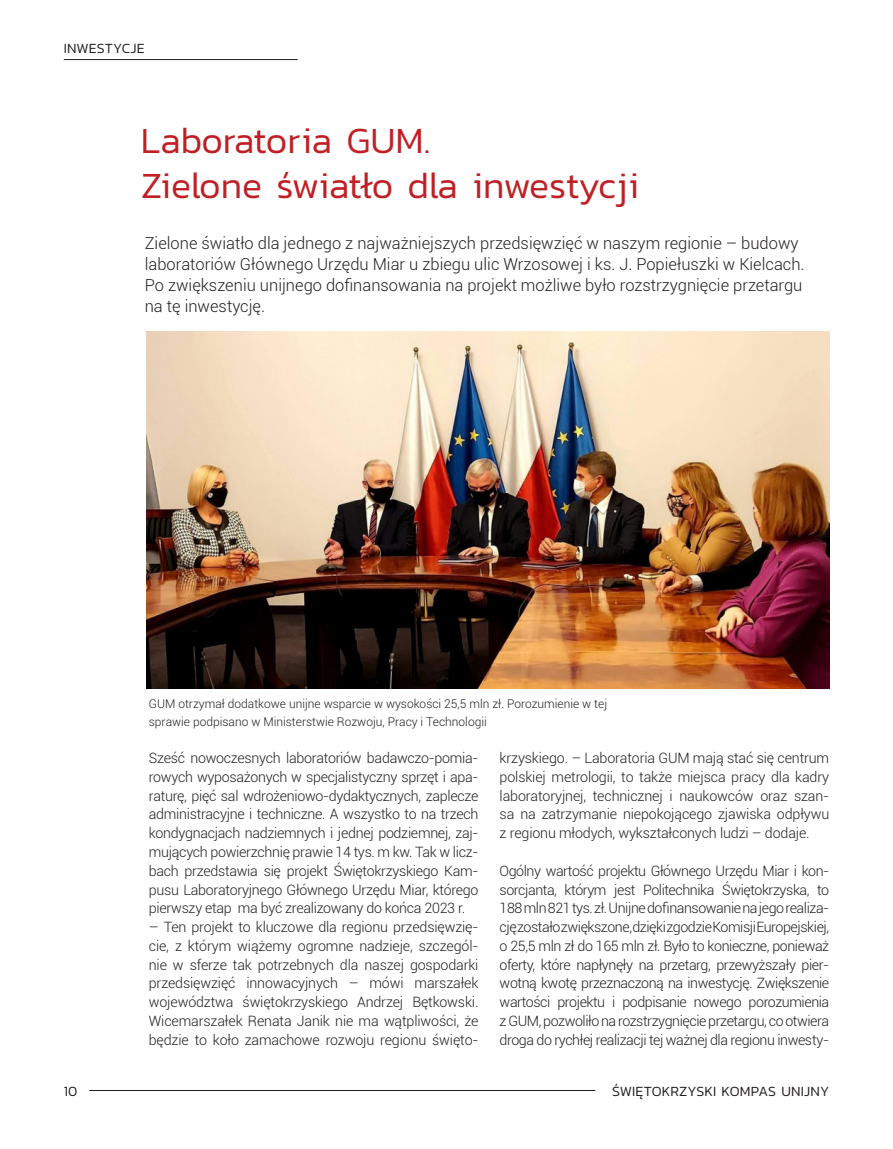
<style>
.page{position:relative;width:893px;height:1149px;background:#fff}
.page>*{position:absolute;margin:0;border:0;box-sizing:border-box;transform-origin:0 0}
.t1{font:300 37.5px/45px "Kanit";color:#c02025}
.t2{font:300 16.5px/21px "Roboto";color:#231f20}
.t3{font:300 14.25px/18.8px "Roboto";letter-spacing:-.02em;color:#231f20;text-align:justify}
.t4{font:300 14.25px "Kanit";letter-spacing:.005em;color:#231f20}
.t5{font:300 12px/18px "Roboto";color:#231f20}
</style>
<div class="page">
<img style="left:147px;top:331px;width:682px;height:357px">
<hr style="left:89px;top:1089px;width:506px;height:1px;background:#231f20">
<hr style="left:64px;top:59px;width:234px;height:1px;background:#231f20">
<p class="t4" style="left:64px;top:38px;width:83px">INWESTYCJE</p>
<p class="t1" style="left:141px;top:118px;width:499px">Laboratoria GUM.<br>Zielone światło dla inwestycji</p>
<p class="t2" style="left:145px;top:231px;width:661px">Zielone światło dla jednego z najważniejszych przedsięwzięć w naszym regionie – budowy laboratoriów Głównego Urzędu Miar u zbiegu ulic Wrzosowej i ks. J. Popiełuszki w Kielcach.<br>Po zwiększeniu unijnego dofinansowania na projekt możliwe było rozstrzygnięcie przetargu na tę inwestycję.</p>
<p class="t5" style="left:149px;top:693px;width:460px">GUM otrzymał dodatkowe unijne wsparcie w wysokości 25,5 mln zł. Porozumienie w tej sprawie podpisano w Ministerstwie Rozwoju, Pracy i Technologii</p>
<p class="t3" style="left:149px;top:748px;width:331px">Sześć nowoczesnych laboratoriów badawczo-pomia&shy;rowych wyposażonych w specjalistyczny sprzęt i apa&shy;raturę, pięć sal wdrożeniowo-dydaktycznych, zaplecze administracyjne i techniczne. A wszystko to na trzech kondygnacjach nadziemnych i jednej podziemnej, zaj&shy;mujących powierzchnię prawie 14 tys. m kw. Tak w licz&shy;bach przedstawia się projekt Świętokrzyskiego Kam&shy;pusu Laboratoryjnego Głównego Urzędu Miar, którego pierwszy etap ma być zrealizowany do końca 2023 r.</p>
<p class="t3" style="left:149px;top:916px;width:331px">– Ten projekt to kluczowe dla regionu przedsięwzię&shy;cie, z którym wiążemy ogromne nadzieje, szczegól&shy;nie w sferze tak potrzebnych dla naszej gospodarki przedsięwzięć innowacyjnych – mówi marszałek województwa świętokrzyskiego Andrzej Bętkowski.<br>Wicemarszałek Renata Janik nie ma wątpliwości, że będzie to koło zamachowe rozwoju regionu święto-</p>
<p class="t3" style="left:500px;top:748px;width:331px">krzyskiego. – Laboratoria GUM mają stać się centrum polskiej metrologii, to także miejsca pracy dla kadry laboratoryjnej, technicznej i naukowców oraz szan&shy;sa na zatrzymanie niepokojącego zjawiska odpływu z regionu młodych, wykształconych ludzi – dodaje.</p>
<p class="t3" style="left:500px;top:860px;width:331px">Ogólny wartość projektu Głównego Urzędu Miar i kon&shy;sorcjanta, którym jest Politechnika Świętokrzyska, to 188 mln 821 tys. zł. Unijne dofinansowanie na jego realiza&shy;cję zostało zwiększone, dzięki zgodzie Komisji Europejskiej, o 25,5 mln zł do 165 mln zł. Było to konieczne, ponieważ oferty, które napłynęły na przetarg, przewyższały pier&shy;wotną kwotę przeznaczoną na inwestycję. Zwiększenie wartości projektu i podpisanie nowego porozumienia z GUM, pozwoliło na rozstrzygnięcie przetargu, co otwiera droga do rychłej realizacji tej ważnej dla regionu inwesty-</p>
<p class="t4" style="left:64px;top:1080px;width:15px">10</p>
<p class="t4" style="left:612px;top:1080px;width:219px">ŚWIĘTOKRZYSKI KOMPAS UNIJNY</p>
</div>
